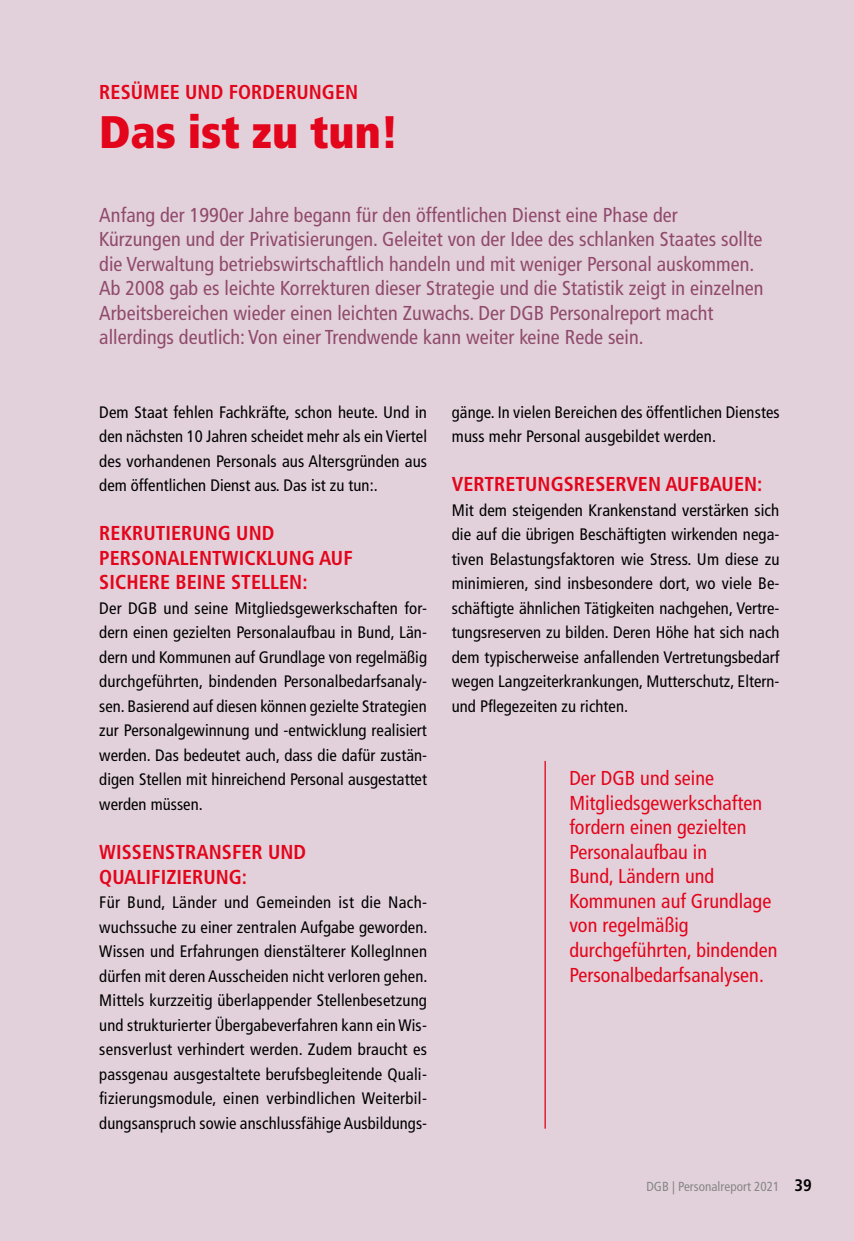
<style>
.page{position:relative;width:854px;height:1241px;background:#fff}
.page>*{position:absolute;margin:0;border:0;box-sizing:border-box;transform-origin:0 0}
.t1{font:900 condensed 45.5px "Frutiger LT Std";color:#e3051b}
.t2{font:condensed 20.12px/24.5px "Frutiger LT Std";letter-spacing:.005em;color:#904a6c}
.t3{font:condensed 20.12px/24.5px "Frutiger LT Std";letter-spacing:.005em;color:#e3051b}
.t4{font:700 condensed 20.12px/24.5px "Frutiger LT Std";letter-spacing:.005em;color:#e3051b}
.t5{font:condensed 16.62px/24.5px "Frutiger LT Std";letter-spacing:.005em;color:#000;text-align:justify}
.t6{font:condensed 13.12px "Frutiger LT Std";letter-spacing:.005em;color:#878787}
.s1{font-weight:700;font-size:16.62px;color:#000}
</style>
<div class="page">
<div style="left:0;top:0;width:853px;height:1240px;background:#e2d1db"></div>
<hr style="left:544px;top:760px;width:1px;height:368px;background:#e3051b">
<p class="t4" style="left:99px;top:80px;width:260px">RESÜMEE UND FORDERUNGEN</p>
<h1 class="t1" style="left:99px;top:104px;width:300px">Das ist zu tun!</h1>
<p class="t2" style="left:99px;top:202px;width:665px">Anfang der 1990er Jahre begann für den öffentlichen Dienst eine Phase der Kürzungen und der Privatisierungen. Geleitet von der Idee des schlanken Staates sollte die Verwaltung betriebswirtschaftlich handeln und mit weniger Personal auskommen.<br>Ab 2008 gab es leichte Korrekturen dieser Strategie und die Statistik zeigt in einzelnen Arbeitsbereichen wieder einen leichten Zuwachs. Der DGB Personalreport macht allerdings deutlich: Von einer Trendwende kann weiter keine Rede sein.</p>
<p class="t5" style="left:99px;top:400px;width:329px">Dem Staat fehlen Fachkräfte, schon heute. Und in den nächsten 10 Jahren scheidet mehr als ein Viertel des vorhandenen Personals aus Altersgründen aus dem öffentlichen Dienst aus. Das ist zu tun:.</p>
<p class="t4" style="left:99px;top:521px;width:255px">REKRUTIERUNG UND<br>PERSONALENTWICKLUNG AUF<br>SICHERE BEINE STELLEN:</p>
<p class="t5" style="left:99px;top:596px;width:329px">Der DGB und seine Mitgliedsgewerkschaften for&shy;dern einen gezielten Personalaufbau in Bund, Län&shy;dern und Kommunen auf Grundlage von regelmäßig durchgeführten, bindenden Personalbedarfsanaly&shy;sen. Basierend auf diesen können gezielte Strategien zur Personalgewinnung und -entwicklung realisiert werden. Das bedeutet auch, dass die dafür zustän&shy;digen Stellen mit hinreichend Personal ausgestattet werden müssen.</p>
<p class="t4" style="left:99px;top:839px;width:208px">WISSENSTRANSFER UND<br>QUALIFIZIERUNG:</p>
<p class="t5" style="left:99px;top:890px;width:330px">Für Bund, Länder und Gemeinden ist die Nach&shy;wuchssuche zu einer zentralen Aufgabe geworden.<br>Wissen und Erfahrungen dienstälterer KollegInnen dürfen mit deren Ausscheiden nicht verloren gehen.<br>Mittels kurzzeitig überlappender Stellenbesetzung und strukturierter Übergabeverfahren kann ein Wis&shy;sensverlust verhindert werden. Zudem braucht es passgenau ausgestaltete berufsbegleitende Quali&shy;fizierungsmodule, einen verbindlichen Weiterbil&shy;dungsanspruch sowie anschlussfähige Ausbildungs-</p>
<p class="t5" style="left:451px;top:400px;width:329px">gänge. In vielen Bereichen des öffentlichen Dienstes muss mehr Personal ausgebildet werden.</p>
<p class="t4" style="left:451px;top:472px;width:312px">VERTRETUNGSRESERVEN AUFBAUEN:</p>
<p class="t5" style="left:451px;top:498px;width:329px">Mit dem steigenden Krankenstand verstärken sich die auf die übrigen Beschäftigten wirkenden nega&shy;tiven Belastungsfaktoren wie Stress. Um diese zu minimieren, sind insbesondere dort, wo viele Be&shy;schäftigte ähnlichen Tätigkeiten nachgehen, Vertre&shy;tungsreserven zu bilden. Deren Höhe hat sich nach dem typischerweise anfallenden Vertretungsbedarf wegen Langzeiterkrankungen, Mutterschutz, Eltern&shy;und Pflegezeiten zu richten.</p>
<p class="t3" style="left:569px;top:766px;width:209px">Der DGB und seine<br>Mitgliedsgewerkschaften fordern einen gezielten<br>Personalaufbau in<br>Bund, Ländern und<br>Kommunen auf Grundlage von regelmäßig durchgeführten, bindenden<br>Personalbedarfsanalysen.</p>
<p class="t6" style="left:646px;top:1178px;width:167px">DGB | Personalreport 2021 <span class="s1">39</span></p>
</div>
